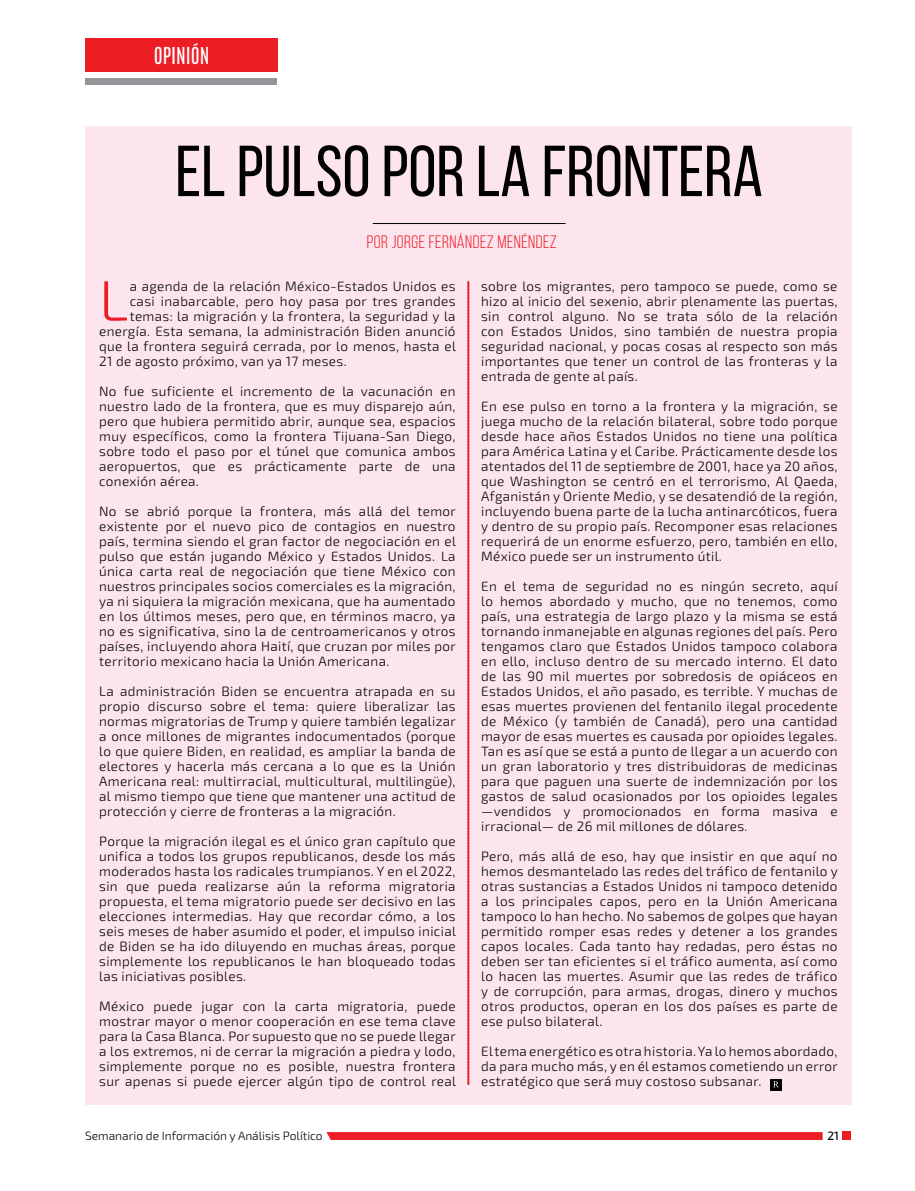
<style>
.page{position:relative;width:915px;height:1191px;background:#fff}
.page>*{position:absolute;margin:0;border:0;box-sizing:border-box;transform-origin:0 0}
.t1{font:72px "Bebas Neue";color:#000}
.t2{font:300 57px "Exo 2";color:#ed1d24}
.t3{font:19.5px "Antonio";color:#fff}
.t4{font:18px "Bebas Neue";letter-spacing:.025em;color:#ed1d24}
.t5{font:300 13.5px/15px "Exo 2";letter-spacing:.025em;color:#000;text-align:justify}
.t6{font:300 12px "Exo 2";color:#000}
.t7{font:500 12px "Exo 2";color:#000}
</style>
<div class="page">
<div style="left:85px;top:127px;width:766px;height:978px;background:#fce5ef"></div>
<div style="left:842px;top:1131px;width:8px;height:9px;background:#ed1d24"></div>
<svg style="left:326px;top:1132px;width:496px;height:8px;background:#ed2128"></svg>
<div style="left:85px;top:38px;width:192px;height:34px;background:#ed1d24"></div>
<div style="left:85px;top:78px;width:191px;height:6px;background:#939598"></div>
<svg style="left:467px;top:281px;width:2px;height:803px;background:#ef4149"></svg>
<hr style="left:372px;top:223px;width:193px;height:1px;background:#000">
<div style="left:770px;top:1079px;width:11px;height:11px;background:#000"></div>
<svg style="left:773px;top:1081px;width:5px;height:6px"></svg>
<h3 class="t3" style="left:154px;top:41px;width:57px">OPINIÓN</h3>
<h1 class="t1" style="left:175px;top:132px;width:589px">EL PULSO POR LA FRONTERA</h1>
<h3 class="t4" style="left:366px;top:232px;width:191px">POR JORGE FERNÁNDEZ MENÉNDEZ</h3>
<h2 class="t2" style="left:99px;top:268px;width:31px">L</h2>
<p class="t5" style="left:130px;top:279px;width:327px">a agenda de la relación México-Estados Unidos es</p>
<p class="t5" style="left:130px;top:294px;width:327px">casi inabarcable, pero hoy pasa por tres grandes</p>
<p class="t5" style="left:130px;top:309px;width:327px">temas: la migración y la frontera, la seguridad y la</p>
<p class="t5" style="left:99px;top:324px;width:358px">energía. Esta semana, la administración Biden anunció</p>
<p class="t5" style="left:99px;top:339px;width:358px">que la frontera seguirá cerrada, por lo menos, hasta el</p>
<p class="t5" style="left:99px;top:354px;width:249px">21 de agosto próximo, van ya 17 meses.</p>
<p class="t5" style="left:99px;top:384px;width:358px">No fue suficiente el incremento de la vacunación en nuestro lado de la frontera, que es muy disparejo aún, pero que hubiera permitido abrir, aunque sea, espacios muy específicos, como la frontera Tijuana-San Diego, sobre todo el paso por el túnel que comunica ambos aeropuertos, que es prácticamente parte de una conexión aérea.</p>
<p class="t5" style="left:99px;top:504px;width:358px">No se abrió porque la frontera, más allá del temor existente por el nuevo pico de contagios en nuestro país, termina siendo el gran factor de negociación en el pulso que están jugando México y Estados Unidos. La única carta real de negociación que tiene México con nuestros principales socios comerciales es la migración, ya ni siquiera la migración mexicana, que ha aumentado en los últimos meses, pero que, en términos macro, ya no es significativa, sino la de centroamericanos y otros países, incluyendo ahora Haití, que cruzan por miles por territorio mexicano hacia la Unión Americana.</p>
<p class="t5" style="left:99px;top:684px;width:358px">La administración Biden se encuentra atrapada en su propio discurso sobre el tema: quiere liberalizar las normas migratorias de Trump y quiere también legalizar a once millones de migrantes indocumentados (porque lo que quiere Biden, en realidad, es ampliar la banda de electores y hacerla más cercana a lo que es la Unión Americana real: multirracial, multicultural, multilingüe), al mismo tiempo que tiene que mantener una actitud de protección y cierre de fronteras a la migración.</p>
<p class="t5" style="left:99px;top:834px;width:358px">Porque la migración ilegal es el único gran capítulo que unifica a todos los grupos republicanos, desde los más moderados hasta los radicales trumpianos. Y en el 2022, sin que pueda realizarse aún la reforma migratoria propuesta, el tema migratorio puede ser decisivo en las elecciones intermedias. Hay que recordar cómo, a los seis meses de haber asumido el poder, el impulso inicial de Biden se ha ido diluyendo en muchas áreas, porque simplemente los republicanos le han bloqueado todas las iniciativas posibles.</p>
<p class="t5" style="left:99px;top:999px;width:358px">México puede jugar con la carta migratoria, puede mostrar mayor o menor cooperación en ese tema clave para la Casa Blanca. Por supuesto que no se puede llegar a los extremos, ni de cerrar la migración a piedra y lodo, simplemente porque no es posible, nuestra frontera sur apenas si puede ejercer algún tipo de control real</p>
<p class="t5" style="left:481px;top:279px;width:358px">sobre los migrantes, pero tampoco se puede, como se hizo al inicio del sexenio, abrir plenamente las puertas, sin control alguno. No se trata sólo de la relación con Estados Unidos, sino también de nuestra propia seguridad nacional, y pocas cosas al respecto son más importantes que tener un control de las fronteras y la entrada de gente al país.</p>
<p class="t5" style="left:481px;top:399px;width:358px">En ese pulso en torno a la frontera y la migración, se juega mucho de la relación bilateral, sobre todo porque desde hace años Estados Unidos no tiene una política para América Latina y el Caribe. Prácticamente desde los atentados del 11 de septiembre de 2001, hace ya 20 años, que Washington se centró en el terrorismo, Al Qaeda, Afganistán y Oriente Medio, y se desatendió de la región, incluyendo buena parte de la lucha antinarcóticos, fuera y dentro de su propio país. Recomponer esas relaciones requerirá de un enorme esfuerzo, pero, también en ello, México puede ser un instrumento útil.</p>
<p class="t5" style="left:481px;top:579px;width:358px">En el tema de seguridad no es ningún secreto, aquí lo hemos abordado y mucho, que no tenemos, como país, una estrategia de largo plazo y la misma se está tornando inmanejable en algunas regiones del país. Pero tengamos claro que Estados Unidos tampoco colabora en ello, incluso dentro de su mercado interno. El dato de las 90 mil muertes por sobredosis de opiáceos en Estados Unidos, el año pasado, es terrible. Y muchas de esas muertes provienen del fentanilo ilegal procedente de México (y también de Canadá), pero una cantidad mayor de esas muertes es causada por opioides legales.<br>Tan es así que se está a punto de llegar a un acuerdo con un gran laboratorio y tres distribuidoras de medicinas para que paguen una suerte de indemnización por los gastos de salud ocasionados por los opioides legales —vendidos y promocionados en forma masiva e irracional— de 26 mil millones de dólares.</p>
<p class="t5" style="left:481px;top:848px;width:358px">Pero, más allá de eso, hay que insistir en que aquí no hemos desmantelado las redes del tráfico de fentanilo y otras sustancias a Estados Unidos ni tampoco detenido a los principales capos, pero en la Unión Americana tampoco lo han hecho. No sabemos de golpes que hayan permitido romper esas redes y detener a los grandes capos locales. Cada tanto hay redadas, pero éstas no deben ser tan eficientes si el tráfico aumenta, así como lo hacen las muertes. Asumir que las redes de tráfico y de corrupción, para armas, drogas, dinero y muchos otros productos, operan en los dos países es parte de ese pulso bilateral.</p>
<p class="t5" style="left:481px;top:1043px;width:358px">El tema energético es otra historia. Ya lo hemos abordado, da para mucho más, y en él estamos cometiendo un error estratégico que será muy costoso subsanar.</p>
<p class="t6" style="left:85px;top:1128px;width:239px">Semanario de Información y Análisis Político</p>
<p class="t7" style="left:827px;top:1128px;width:13px">21</p>
</div>
